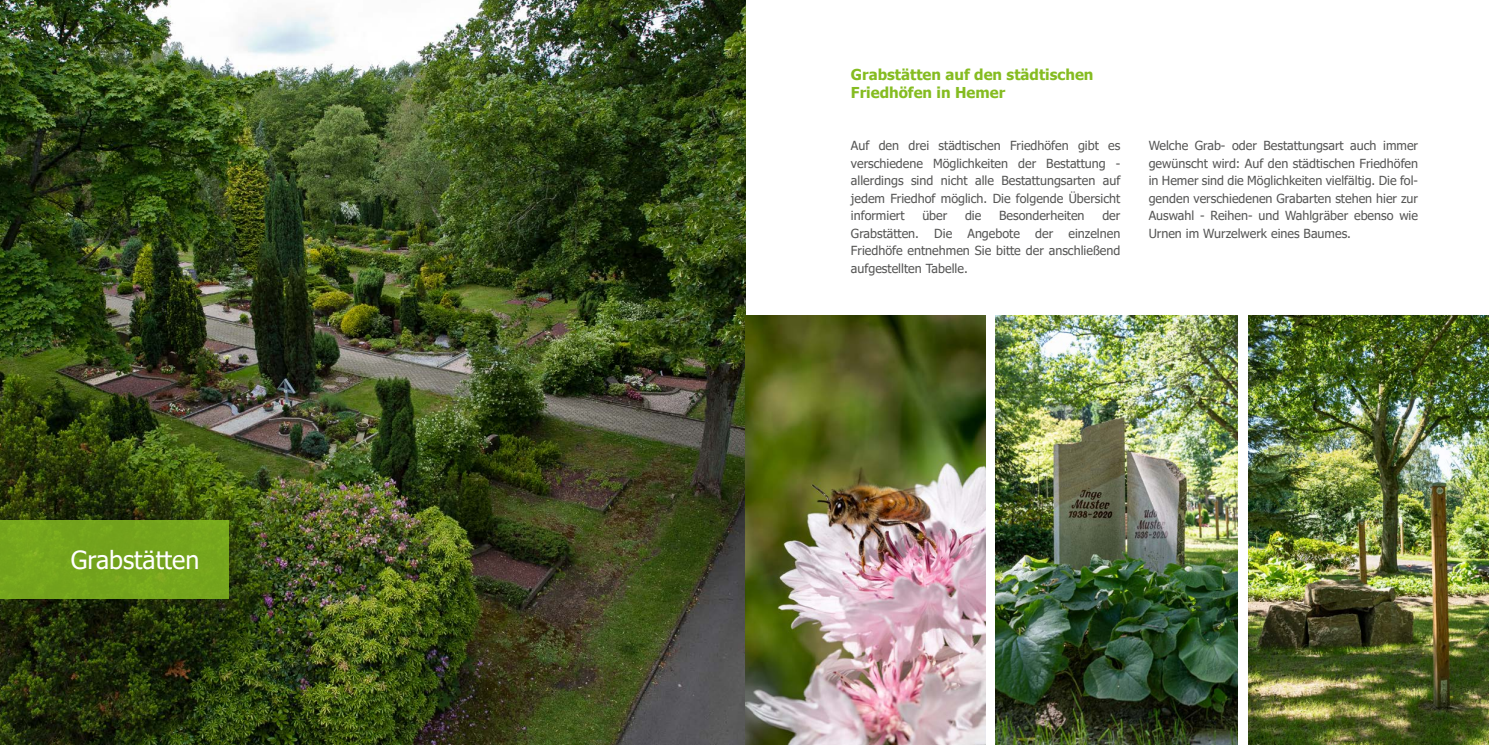
<style>
.page{position:relative;width:1489px;height:745px;background:#fff}
.page>*{position:absolute;margin:0;border:0;box-sizing:border-box;transform-origin:0 0}
.t1{font:25px "Tahoma";color:#fff}
.t2{font:700 15px/17.5px "Tahoma";color:#85bc21}
.t3{font:12.5px/17.5px "Tahoma";color:#565655;text-align:justify}
</style>
<div class="page">
<img style="left:0;top:0;width:745px;height:744px">
<div style="left:0;top:520px;width:229px;height:78px;background:#75a51d"></div>
<img style="left:995px;top:315px;width:242px;height:429px">
<img style="left:745px;top:315px;width:240px;height:429px">
<img style="left:1248px;top:315px;width:240px;height:429px">
<p class="t1" style="left:71px;top:543px;width:130px">Grabstätten</p>
<p class="t2" style="left:851px;top:66px;width:244px">Grabstätten auf den städtischen<br>Friedhöfen in Hemer</p>
<p class="t3" style="left:851px;top:137px;width:271px">Auf den drei städtischen Friedhöfen gibt es verschiedene Möglichkeiten der Bestattung - allerdings sind nicht alle Bestattungsarten auf jedem Friedhof möglich. Die folgende Übersicht informiert</p>
<p class="t3" style="left:851px;top:207px;width:271px;text-indent:251px">der Grabstätten. Die Angebote der einzelnen Friedhöfe entnehmen Sie bitte der anschließend aufgestellten Tabelle.</p>
<p class="t3" style="left:922px;top:207px;width:26px">über</p>
<p class="t3" style="left:965px;top:207px;width:18px">die</p>
<p class="t3" style="left:999px;top:207px;width:87px">Besonderheiten</p>
<p class="t3" style="left:1148px;top:137px;width:271px">Welche Grab- oder Bestattungsart auch immer gewünscht wird: Auf den städtischen Friedhöfen in Hemer sind die Möglichkeiten vielfältig. Die fol&shy;genden verschiedenen Grabarten stehen hier zur Auswahl - Reihen- und Wahlgräber ebenso wie Urnen im Wurzelwerk eines Baumes.</p>
</div>
